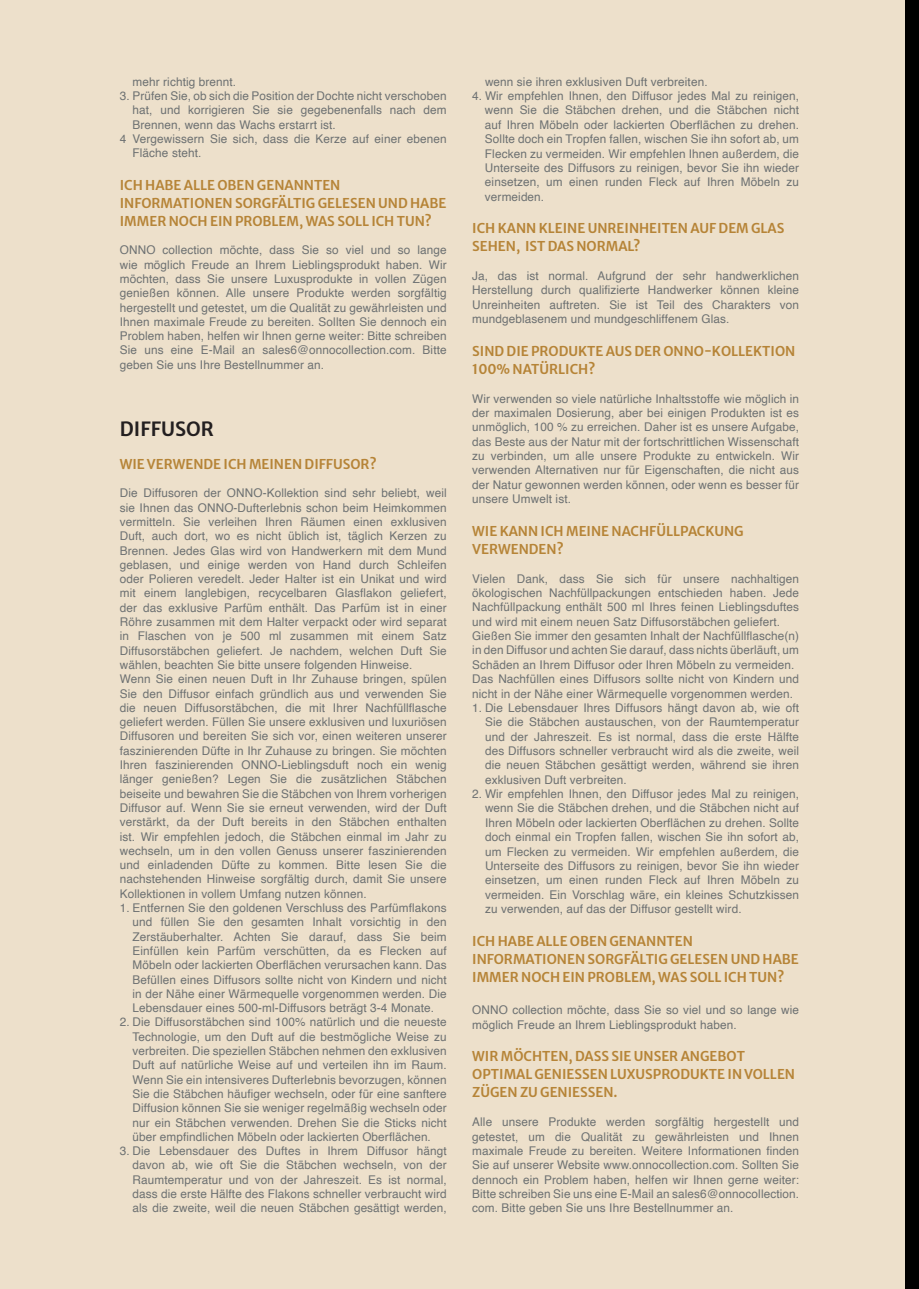
<style>
.page{position:relative;width:919px;height:1289px;background:#fff}
.page>*{position:absolute;margin:0;border:0;box-sizing:border-box;transform-origin:0 0}
.t1{font:600 19.5px "Merriweather Sans";color:#231f20}
.t2{font:600 13.5px/18.1px "Merriweather Sans";color:#b68437}
.t3{font:12px/14.2px "Helvetica";letter-spacing:.01em;color:#6d7172;text-align:justify}
</style>
<div class="page">
<div style="left:0;top:0;width:906px;height:1288px;background:#ede0cb"></div>
<div style="left:905px;top:0;width:13px;height:1288px;background:#000"></div>
<p class="t3" style="left:133px;top:75px;width:105px">mehr richtig brennt.</p>
<p class="t3" style="left:120px;top:89px;width:328px">3. Prüfen Sie, ob sich die Position der Dochte nicht verschoben</p>
<p class="t3" style="left:133px;top:103px;width:315px">hat, und korrigieren Sie sie gegebenenfalls nach dem</p>
<p class="t3" style="left:133px;top:118px;width:205px">Brennen, wenn das Wachs erstarrt ist.</p>
<p class="t3" style="left:120px;top:132px;width:328px">4 Vergewissern Sie sich, dass die Kerze auf einer ebenen</p>
<p class="t3" style="left:133px;top:146px;width:70px">Fläche steht.</p>
<p class="t2" style="left:120px;top:174px;width:328px">ICH HABE ALLE OBEN GENANNTEN<br>INFORMATIONEN SORGFÄLTIG GELESEN UND HABE<br>IMMER NOCH EIN PROBLEM, WAS SOLL ICH TUN?</p>
<p class="t3" style="left:120px;top:243px;width:328px">ONNO collection möchte, dass Sie so viel und so lange wie möglich Freude an Ihrem Lieblingsprodukt haben. Wir möchten, dass Sie unsere Luxusprodukte in vollen Zügen genießen können. Alle unsere Produkte werden sorgfältig hergestellt und getestet, um die Qualität zu gewährleisten und Ihnen maximale Freude zu bereiten. Sollten Sie dennoch ein Problem haben, helfen wir Ihnen gerne weiter: Bitte schreiben Sie uns eine E-Mail an sales6@onnocollection.com. Bitte geben Sie uns Ihre Bestellnummer an.</p>
<h1 class="t1" style="left:120px;top:412px;width:95px">DIFFUSOR</h1>
<p class="t2" style="left:120px;top:453px;width:258px">WIE VERWENDE ICH MEINEN DIFFUSOR?</p>
<p class="t3" style="left:120px;top:486px;width:328px;text-align:left">Die Diffusoren der ONNO-Kollektion sind sehr beliebt, weil sie Ihnen das ONNO-Dufterlebnis schon beim Heimkommen vermitteln. Sie verleihen Ihren Räumen einen exklusiven Duft, auch dort, wo es nicht üblich ist, täglich Kerzen zu Brennen. Jedes Glas wird von Handwerkern mit dem Mund geblasen, und einige werden von Hand durch Schleifen oder Polieren veredelt. Jeder Halter ist ein Unikat und wird mit einem langlebigen, recycelbaren Glasflakon geliefert, der das exklusive Parfüm enthält. Das Parfüm ist in einer Röhre zusammen mit dem Halter verpackt oder wird separat in Flaschen von je 500 ml zusammen mit einem Satz Diffusorstäbchen geliefert. Je nachdem, welchen Duft Sie wählen, beachten Sie bitte unsere folgenden Hinweise.<br>Wenn Sie einen neuen Duft in Ihr Zuhause bringen, spülen Sie den Diffusor einfach gründlich aus und verwenden Sie die neuen Diffusorstäbchen, die mit Ihrer Nachfüllflasche geliefert werden. Füllen Sie unsere exklusiven und luxuriösen Diffusoren und bereiten Sie sich vor, einen weiteren unserer faszinierenden Düfte in Ihr Zuhause zu bringen. Sie möchten Ihren faszinierenden ONNO-Lieblingsduft noch ein wenig länger genießen? Legen Sie die zusätzlichen Stäbchen beiseite und bewahren Sie die Stäbchen von Ihrem vorherigen Diffusor auf. Wenn Sie sie erneut verwenden, wird der Duft verstärkt, da der Duft bereits in den Stäbchen enthalten ist. Wir empfehlen jedoch, die Stäbchen einmal im Jahr zu wechseln, um in den vollen Genuss unserer faszinierenden und einladenden Düfte zu kommen. Bitte lesen Sie die nachstehenden Hinweise sorgfältig durch, damit Sie unsere Kollektionen in vollem Umfang nutzen können.</p>
<p class="t3" style="left:133px;top:901px;width:315px;text-indent:-13px">1. Entfernen Sie den goldenen Verschluss des Parfümflakons und füllen Sie den gesamten Inhalt vorsichtig in den Zerstäuberhalter. Achten Sie darauf, dass Sie beim Einfüllen kein Parfüm verschütten, da es Flecken auf Möbeln oder lackierten Oberflächen verursachen kann. Das Befüllen eines Diffusors sollte nicht von Kindern und nicht in der Nähe einer Wärmequelle vorgenommen werden. Die Lebensdauer eines 500-ml-Diffusors beträgt 3-4 Monate.</p>
<p class="t3" style="left:132px;top:1015px;width:315px;text-indent:-13px">2. Die Diffusorstäbchen sind 100% natürlich und die neueste Technologie, um den Duft auf die bestmögliche Weise zu verbreiten. Die speziellen Stäbchen nehmen den exklusiven Duft auf natürliche Weise auf und verteilen ihn im Raum.<br>Wenn Sie ein intensiveres Dufterlebnis bevorzugen, können Sie die Stäbchen häufiger wechseln, oder für eine sanftere Diffusion können Sie sie weniger regelmäßig wechseln oder nur ein Stäbchen verwenden. Drehen Sie die Sticks nicht über empfindlichen Möbeln oder lackierten Oberflächen.</p>
<p class="t3" style="left:132px;top:1144px;width:315px;text-indent:-13px">3. Die Lebensdauer des Duftes in Ihrem Diffusor hängt davon ab, wie oft Sie die Stäbchen wechseln, von der Raumtemperatur und von der Jahreszeit. Es ist normal, dass die erste Hälfte des Flakons schneller verbraucht wird als die zweite, weil die neuen Stäbchen gesättigt werden,</p>
<p class="t3" style="left:485px;top:75px;width:224px">wenn sie ihren exklusiven Duft verbreiten.</p>
<p class="t3" style="left:485px;top:89px;width:315px;text-indent:-13px">4. Wir empfehlen Ihnen, den Diffusor jedes Mal zu reinigen, wenn Sie die Stäbchen drehen, und die Stäbchen nicht auf Ihren Möbeln oder lackierten Oberflächen zu drehen.<br>Sollte doch ein Tropfen fallen, wischen Sie ihn sofort ab, um Flecken zu vermeiden. Wir empfehlen Ihnen außerdem, die Unterseite des Diffusors zu reinigen, bevor Sie ihn wieder einsetzen, um einen runden Fleck auf Ihren Möbeln zu vermeiden.</p>
<p class="t2" style="left:472px;top:218px;width:314px">ICH KANN KLEINE UNREINHEITEN AUF DEM GLAS<br>SEHEN, IST DAS NORMAL?</p>
<p class="t3" style="left:472px;top:269px;width:328px">Ja, das ist normal. Aufgrund der sehr handwerklichen Herstellung durch qualifizierte Handwerker können kleine Unreinheiten auftreten. Sie ist Teil des Charakters von mundgeblasenem und mundgeschliffenem Glas.</p>
<p class="t2" style="left:472px;top:340px;width:324px">SIND DIE PRODUKTE AUS DER ONNO-KOLLEKTION<br>100% NATÜRLICH?</p>
<p class="t3" style="left:472px;top:391px;width:328px">Wir verwenden so viele natürliche Inhaltsstoffe wie möglich in der maximalen Dosierung, aber bei einigen Produkten ist es unmöglich, 100 % zu erreichen. Daher ist es unsere Aufgabe, das Beste aus der Natur mit der fortschrittlichen Wissenschaft zu verbinden, um alle unsere Produkte zu entwickeln. Wir verwenden Alternativen nur für Eigenschaften, die nicht aus der Natur gewonnen werden können, oder wenn es besser für unsere Umwelt ist.</p>
<p class="t2" style="left:472px;top:520px;width:273px">WIE KANN ICH MEINE NACHFÜLLPACKUNG<br>VERWENDEN?</p>
<p class="t3" style="left:472px;top:571px;width:328px;text-align:left">Vielen Dank, dass Sie sich für unsere nachhaltigen ökologischen Nachfüllpackungen entschieden haben. Jede Nachfüllpackung enthält 500 ml Ihres feinen Lieblingsduftes und wird mit einem neuen Satz Diffusorstäbchen geliefert.<br>Gießen Sie immer den gesamten Inhalt der Nachfüllflasche(n) in den Diffusor und achten Sie darauf, dass nichts überläuft, um Schäden an Ihrem Diffusor oder Ihren Möbeln zu vermeiden.<br>Das Nachfüllen eines Diffusors sollte nicht von Kindern und nicht in der Nähe einer Wärmequelle vorgenommen werden.</p>
<p class="t3" style="left:485px;top:700px;width:315px;text-indent:-13px">1. Die Lebensdauer Ihres Diffusors hängt davon ab, wie oft Sie die Stäbchen austauschen, von der Raumtemperatur und der Jahreszeit. Es ist normal, dass die erste Hälfte des Diffusors schneller verbraucht wird als die zweite, weil die neuen Stäbchen gesättigt werden, während sie ihren exklusiven Duft verbreiten.</p>
<p class="t3" style="left:485px;top:787px;width:315px;text-indent:-13px">2. Wir empfehlen Ihnen, den Diffusor jedes Mal zu reinigen, wenn Sie die Stäbchen drehen, und die Stäbchen nicht auf Ihren Möbeln oder lackierten Oberflächen zu drehen. Sollte doch einmal ein Tropfen fallen, wischen Sie ihn sofort ab, um Flecken zu vermeiden. Wir empfehlen außerdem, die Unterseite des Diffusors zu reinigen, bevor Sie ihn wieder einsetzen, um einen runden Fleck auf Ihren Möbeln zu vermeiden. Ein Vorschlag wäre, ein kleines Schutzkissen zu verwenden, auf das der Diffusor gestellt wird.</p>
<p class="t2" style="left:472px;top:930px;width:328px">ICH HABE ALLE OBEN GENANNTEN<br>INFORMATIONEN SORGFÄLTIG GELESEN UND HABE<br>IMMER NOCH EIN PROBLEM, WAS SOLL ICH TUN?</p>
<p class="t3" style="left:472px;top:1003px;width:328px">ONNO collection möchte, dass Sie so viel und so lange wie möglich Freude an Ihrem Lieblingsprodukt haben.</p>
<p class="t2" style="left:472px;top:1045px;width:324px">WIR MÖCHTEN, DASS SIE UNSER ANGEBOT<br>OPTIMAL GENIESSEN LUXUSPRODUKTE IN VOLLEN<br>ZÜGEN ZU GENIESSEN.</p>
<p class="t3" style="left:472px;top:1115px;width:328px">Alle unsere Produkte werden sorgfältig hergestellt und getestet, um die Qualität zu gewährleisten und Ihnen maximale Freude zu bereiten. Weitere Informationen finden Sie auf unserer Website www.onnocollection.com. Sollten Sie dennoch ein Problem haben, helfen wir Ihnen gerne weiter:<br>Bitte schreiben Sie uns eine E-Mail an sales6@onnocollection. com. Bitte geben Sie uns Ihre Bestellnummer an.</p>
</div>
